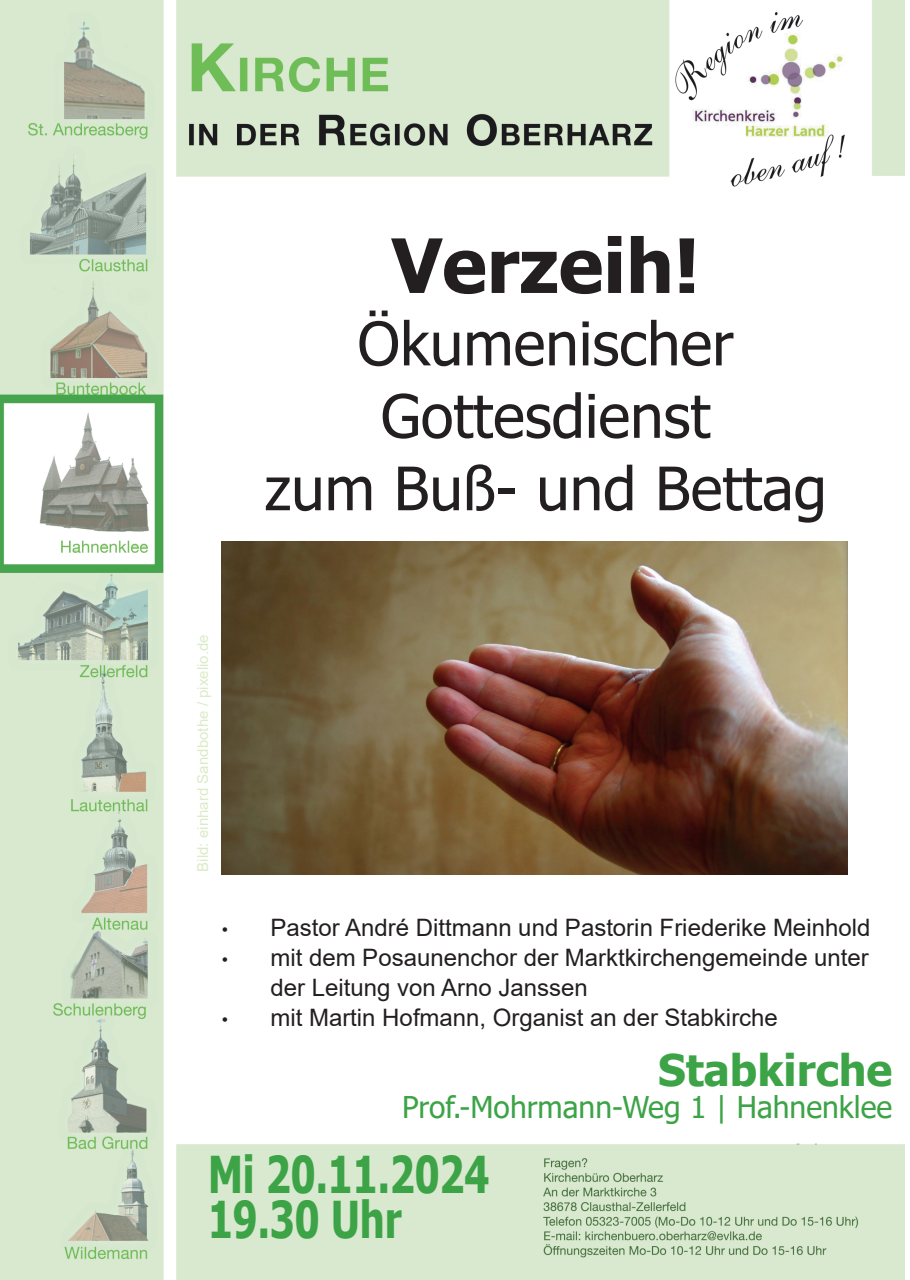
<style>
.page{position:relative;width:910px;height:1280px;background:#fff}
.page>*{position:absolute;margin:0;border:0;box-sizing:border-box;transform-origin:0 0}
.t1{font:700 75px "Tahoma";color:#231f20}
.t2{font:60px/72.4px "Tahoma";color:#231f20;text-align:center}
.t3{font:700 50.7px/45px "Tahoma";color:#3ca347;scale:.77 1}
.t4{font:700 43.5px "Tahoma";color:#3ca347}
.t5{font:30px "Tahoma";color:#3ca347}
.t6{font:24px/30px "Arial";color:#231f20}
.t7{font:15px "Arial";letter-spacing:.005em;color:#dbebc7}
.s1{font-size:18px}
</style>
<div class="page">
<img style="left:0;top:0;width:905px;height:1280px">
<img style="left:222px;top:541px;width:626px;height:333px">
<h1 class="t1" style="left:392px;top:218px;width:309px">Verzeih!</h1>
<h2 class="t2" style="left:264px;top:305px;width:564px">Ökumenischer<br>Gottesdienst<br>zum Buß- und Bettag</h2>
<p class="t7" style="left:194px;top:872px;width:239px;rotate:-90deg">Bild: einhard Sandbothe / pixelio.de</p>
<p class="t6" style="left:222px;top:912px;width:650px"><span class="s1">•</span> Pastor André Dittmann und Pastorin Friederike Meinhold</p>
<p class="t6" style="left:270px;top:942px;width:600px;text-indent:-49px"><span class="s1">•</span> mit dem Posaunenchor der Marktkirchengemeinde unter der Leitung von Arno Janssen</p>
<p class="t6" style="left:222px;top:1002px;width:558px"><span class="s1">•</span> mit Martin Hofmann, Organist an der Stabkirche</p>
<h3 class="t4" style="left:658px;top:1043px;width:236px">Stabkirche</h3>
<p class="t5" style="left:402px;top:1088px;width:492px">Prof.-Mohrmann-Weg 1 | Hahnenklee</p>
<h3 class="t3" style="left:208px;top:1150px;width:367px">Mi 20.11.2024<br>19.30 Uhr</h3>
</div>
